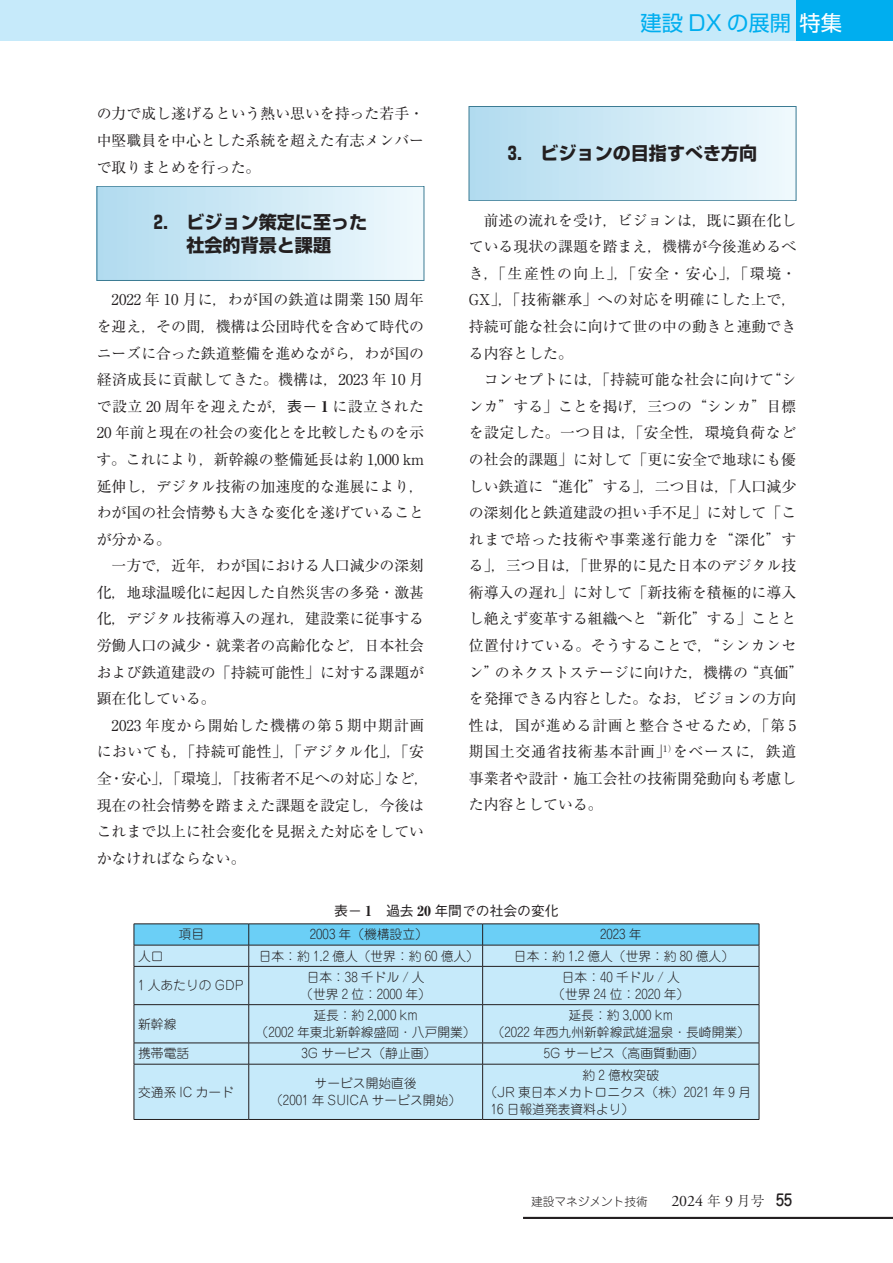
<style>
.page{position:relative;width:893px;height:1263px;background:#fff}
.page>*{position:absolute;margin:0;border:0;box-sizing:border-box;transform-origin:0 0}
.t1{font:21.3px "Shin Go Pr 6 N";color:#00aeef}
.大見出し_1__特集{font:700 18px/23.4px "Shin Go Pr 6 N";color:#231f20;text-align:center}
.本文_14Q{font:14.85px/26.5px "Ryumin Pr 6 N";color:#231f20;text-align:justify}
.キャプション{font:500 13.8px "Gothic BBB Pr 6 N";color:#231f20}
.表_12Q{font:300 12.75px/17px "Jun 101 Pro";color:#231f20}
.t2{font:300 11.7px "Jun 101 Pro";color:#231f20}
.s1{font-family:"Gothic BBB Pr 6 N";font-weight:500}
.s2{font-weight:800}
.s3{color:#fff}
.s4{font-family:"Ryumin Pr 6 N";font-weight:800}
.s5{font-family:"Adobe Garamond Pro";font-weight:400;font-size:15.9px}
.s6{font-family:"Ryumin Pr 6 N";font-size:13.8px}
.s7{font-family:"Jun 34 Pro";font-weight:500;font-size:15.9px}
</style>
<div class="page">
<div style="left:795px;top:0;width:98px;height:40px;background:#00aeef"></div>
<div style="left:0;top:0;width:795px;height:40px;background:#c6eafa"></div>
<div style="left:97px;top:186px;width:327px;height:94px;background:linear-gradient(to right,#b1dbef,#eff9fd)"></div>
<div style="left:97px;top:186px;width:327px;height:95px;border:1px solid #3c7b93"></div>
<div style="left:469px;top:106px;width:327px;height:95px;background:linear-gradient(to right,#b1dbef,#eff9fd)"></div>
<div style="left:469px;top:106px;width:327px;height:95px;border:1px solid #3c7b93"></div>
<div style="left:135px;top:967px;width:624px;height:152px;background:#c6eafa"></div>
<svg style="left:134px;top:924px;width:626px;height:42px;background:#93d4ee"></svg>
<hr style="left:134px;top:966px;width:115px;height:1px;background:#231f20">
<hr style="left:134px;top:966px;width:1px;height:38px;background:#231f20">
<hr style="left:249px;top:966px;width:234px;height:1px;background:#231f20">
<hr style="left:248px;top:966px;width:1px;height:38px;background:#231f20">
<hr style="left:483px;top:966px;width:276px;height:1px;background:#231f20">
<hr style="left:482px;top:966px;width:1px;height:38px;background:#231f20">
<hr style="left:759px;top:966px;width:1px;height:38px;background:#231f20">
<hr style="left:134px;top:1004px;width:115px;height:1px;background:#231f20">
<hr style="left:134px;top:1005px;width:1px;height:38px;background:#231f20">
<hr style="left:249px;top:1004px;width:234px;height:1px;background:#231f20">
<hr style="left:248px;top:1005px;width:1px;height:38px;background:#231f20">
<hr style="left:483px;top:1004px;width:276px;height:1px;background:#231f20">
<hr style="left:482px;top:1005px;width:1px;height:38px;background:#231f20">
<hr style="left:759px;top:1005px;width:1px;height:38px;background:#231f20">
<hr style="left:134px;top:1043px;width:115px;height:1px;background:#231f20">
<svg style="left:134px;top:1043px;width:1px;height:21px"></svg>
<hr style="left:249px;top:1043px;width:234px;height:1px;background:#231f20">
<svg style="left:248px;top:1043px;width:1px;height:21px"></svg>
<hr style="left:483px;top:1043px;width:276px;height:1px;background:#231f20">
<svg style="left:482px;top:1043px;width:1px;height:21px"></svg>
<svg style="left:759px;top:1043px;width:1px;height:21px"></svg>
<hr style="left:134px;top:1064px;width:115px;height:1px;background:#231f20">
<hr style="left:134px;top:1064px;width:1px;height:55px;background:#231f20">
<hr style="left:249px;top:1064px;width:234px;height:1px;background:#231f20">
<hr style="left:248px;top:1064px;width:1px;height:55px;background:#231f20">
<hr style="left:483px;top:1064px;width:276px;height:1px;background:#231f20">
<hr style="left:482px;top:1064px;width:1px;height:55px;background:#231f20">
<hr style="left:759px;top:1064px;width:1px;height:55px;background:#231f20">
<hr style="left:134px;top:1119px;width:115px;height:1px;background:#231f20">
<hr style="left:249px;top:1119px;width:234px;height:1px;background:#231f20">
<hr style="left:483px;top:1119px;width:276px;height:1px;background:#231f20">
<hr style="left:134px;top:923px;width:115px;height:1px;background:#231f20">
<hr style="left:249px;top:923px;width:234px;height:1px;background:#231f20">
<hr style="left:483px;top:923px;width:276px;height:1px;background:#231f20">
<hr style="left:523px;top:1217px;width:370px;height:2px;background:#231f20">
<p class="本文_14Q" style="left:97px;top:100px;width:329px">の力で成し遂げるという熱い思いを持った若手・中堅職員を中心とした系統を超えた有志メンバーで取りまとめを行った。</p>
<p class="大見出し_1__特集" style="left:154px;top:210px;width:215px">2.　ビジョン策定に至った社会的背景と課題</p>
<p class="本文_14Q" style="left:97px;top:286px;width:329px;text-indent:15px">2022 年 10 月に，わが国の鉄道は開業 150 周年を迎え，その間，機構は公団時代を含めて時代のニーズに合った鉄道整備を進めながら，わが国の経済成長に貢献してきた。機構は，2023 年 10 月で設立 20 周年を迎えたが，<span class="s1">表－</span> <span class="s2">1</span> に設立された20 年前と現在の社会の変化とを比較したものを示す。これにより，新幹線の整備延長は約 1,000 km延伸し，デジタル技術の加速度的な進展により，わが国の社会情勢も大きな変化を遂げていることが分かる。</p>
<p class="本文_14Q" style="left:97px;top:552px;width:329px;text-indent:15px">一方で，近年，わが国における人口減少の深刻化，地球温暖化に起因した自然災害の多発・激甚化，デジタル技術導入の遅れ，建設業に従事する労働人口の減少・就業者の高齢化など，日本社会および鉄道建設の「持続可能性」に対する課題が顕在化している。</p>
<p class="本文_14Q" style="left:97px;top:711px;width:334px;text-align:left;text-indent:15px">2023 年度から開始した機構の第 5 期中期計画においても，「持続可能性」，「デジタル化」，「安全・安心」，「環境」，「技術者不足への対応」など，現在の社会情勢を踏まえた課題を設定し，今後はこれまで以上に社会変化を見据えた対応をしていかなければならない。</p>
<h1 class="t1" style="left:640px;top:6px;width:203px">建設 DX の展開<span class="s3">特集</span></h1>
<p class="大見出し_1__特集" style="left:508px;top:142px;width:251px">3.　ビジョンの目指すべき方向</p>
<p class="本文_14Q" style="left:469px;top:206px;width:329px;text-indent:15px">前述の流れを受け，ビジョンは，既に顕在化している現状の課題を踏まえ，機構が今後進めるべき，「生産性の向上」，「安全・安心」，「環境・GX」，「技術継承」への対応を明確にした上で，持続可能な社会に向けて世の中の動きと連動できる内容とした。</p>
<p class="本文_14Q" style="left:469px;top:366px;width:336px;text-align:left;text-indent:15px">コンセプトには，「持続可能な社会に向けて“シンカ”する」ことを掲げ，三つの“シンカ”目標を設定した。一つ目は，「安全性，環境負荷などの社会的課題」に対して「更に安全で地球にも優しい鉄道に“進化”する」，二つ目は，「人口減少の深刻化と鉄道建設の担い手不足」に対して「これまで培った技術や事業遂行能力を“深化”する」，三つ目は，「世界的に見た日本のデジタル技術導入の遅れ」に対して「新技術を積極的に導入し絶えず変革する組織へと“新化”する」ことと位置付けている。そうすることで，“シンカンセン”のネクストステージに向けた，機構の“真価”を発揮できる内容とした。なお，ビジョンの方向性は，国が進める計画と整合させるため，「第 5期国土交通省技術基本計画」<sup>1）</sup>をベースに，鉄道事業者や設計・施工会社の技術開発動向も考慮した内容としている。</p>
<p class="キャプション" style="left:334px;top:899px;width:226px">表－ <span class="s4">1</span>　過去 <span class="s4">20</span> 年間での社会の変化</p>
<p class="表_12Q" style="left:179px;top:924px;width:27px">項目</p>
<p class="表_12Q" style="left:310px;top:924px;width:119px">2003 年（機構設立）</p>
<p class="表_12Q" style="left:600px;top:924px;width:43px">2023 年</p>
<p class="表_12Q" style="left:138px;top:946px;width:27px">人口</p>
<p class="表_12Q" style="left:259px;top:946px;width:222px">日本：約 1.2 億人（世界：約 60 億人）</p>
<p class="表_12Q" style="left:514px;top:946px;width:222px">日本：約 1.2 億人（世界：約 80 億人）</p>
<p class="表_12Q" style="left:138px;top:975px;width:107px">1 人あたりの GDP</p>
<p class="表_12Q" style="left:307px;top:967px;width:119px">日本：38 千ドル / 人</p>
<p class="表_12Q" style="left:300px;top:984px;width:132px">（世界 2 位：2000 年）</p>
<p class="表_12Q" style="left:562px;top:967px;width:119px">日本：40 千ドル / 人</p>
<p class="表_12Q" style="left:552px;top:984px;width:139px">（世界 24 位：2020 年）</p>
<p class="表_12Q" style="left:138px;top:1014px;width:40px">新幹線</p>
<p class="表_12Q" style="left:313px;top:1005px;width:106px">延長：約 2,000 km</p>
<p class="表_12Q" style="left:256px;top:1022px;width:222px">（2002 年東北新幹線盛岡・八戸開業）</p>
<p class="表_12Q" style="left:568px;top:1005px;width:106px">延長：約 3,000 km</p>
<p class="表_12Q" style="left:492px;top:1022px;width:260px">（2022 年西九州新幹線武雄温泉・長崎開業）</p>
<p class="表_12Q" style="left:138px;top:1043px;width:53px">携帯電話</p>
<p class="表_12Q" style="left:301px;top:1043px;width:136px">3G サービス（静止画）</p>
<p class="表_12Q" style="left:544px;top:1043px;width:162px">5G サービス（高画質動画）</p>
<p class="表_12Q" style="left:138px;top:1082px;width:97px">交通系 IC カード</p>
<p class="表_12Q" style="left:583px;top:1065px;width:78px">約 2 億枚突破</p>
<p class="表_12Q" style="left:491px;top:1082px;width:262px;text-indent:-6px">（JR 東日本メカトロニクス（株）2021 年 9 月<br>16 日報道発表資料より）</p>
<p class="表_12Q" style="left:315px;top:1073px;width:104px">サービス開始直後</p>
<p class="表_12Q" style="left:270px;top:1090px;width:192px">（2001 年 SUICA サービス開始）</p>
<p class="t2" style="left:531px;top:1192px;width:262px">建設マネジメント技術　　<span class="s5">2024</span> <span class="s6">年</span> <span class="s5">9</span> <span class="s6">月号</span> <span class="s7">55</span></p>
</div>
